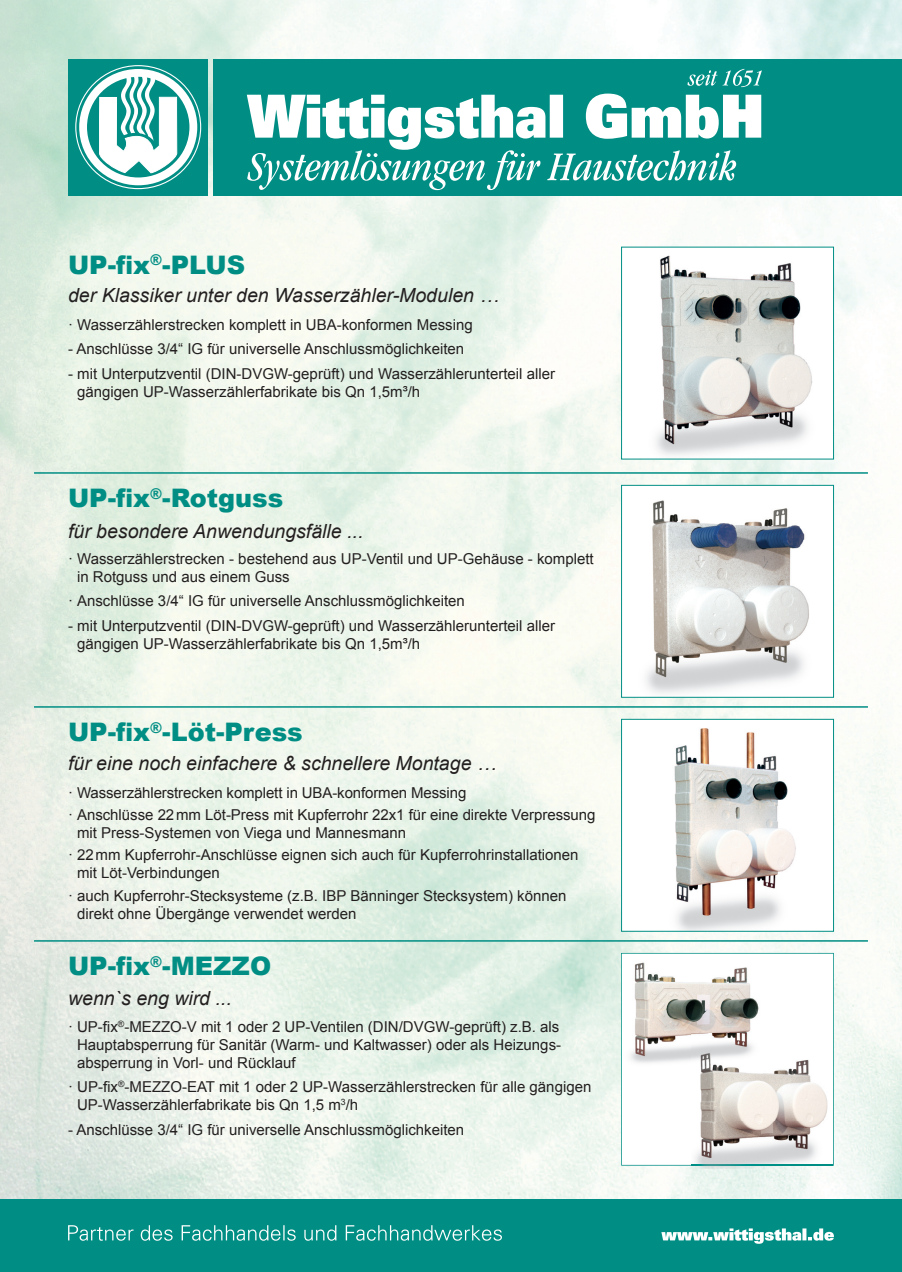
<style>
.page{position:relative;width:902px;height:1272px;background:#fff}
.page>*{position:absolute;margin:0;border:0;box-sizing:border-box;transform-origin:0 0}
.t1{font:900 25.5px "Arial";color:#008e84}
.t2{font:italic 19.5px "Arial";color:#231f20}
.t3{font:15px/18px "Arial";color:#231f20}
</style>
<div class="page">
<img style="left:0;top:0;width:901px;height:1199px">
<div style="left:0;top:1199px;width:901px;height:72px;background:#008e84"></div>
<svg style="left:68px;top:1225px;width:765px;height:18px"></svg>
<div style="left:213px;top:60px;width:688px;height:136px;background:#008e84"></div>
<svg style="left:68px;top:60px;width:140px;height:136px;fill:#008e84"></svg>
<div style="left:79px;top:69px;width:118px;height:116px;border:8px solid #fff;border-radius:50%"></div>
<svg style="left:99px;top:73px;width:78px;height:100px"></svg>
<svg style="left:247px;top:94px;width:514px;height:96px"></svg>
<svg style="left:687px;top:69px;width:74px;height:18px"></svg>
<div style="left:621px;top:247px;width:212px;height:212px;background:#fff"></div>
<img style="left:656px;top:255px;width:157px;height:201px">
<div style="left:621px;top:719px;width:212px;height:212px;background:#fff"></div>
<img style="left:674px;top:728px;width:122px;height:201px">
<div style="left:621px;top:719px;width:212px;height:212px;border:1px solid #008e84"></div>
<img style="left:623px;top:489px;width:208px;height:206px">
<div style="left:621px;top:485px;width:212px;height:212px;border:1px solid #008e84"></div>
<svg style="left:621px;top:952px;width:212px;height:213px"></svg>
<img style="left:691px;top:1033px;width:141px;height:135px">
<img style="left:691px;top:1033px;width:71px;height:40px">
<img style="left:691px;top:1164px;width:141px;height:1px">
<hr style="left:34px;top:472px;width:833px;height:1px;background:#008e84">
<hr style="left:34px;top:706px;width:833px;height:1px;background:#008e84">
<hr style="left:34px;top:940px;width:833px;height:1px;background:#008e84">
<h1 class="t1" style="left:68px;top:246px;width:178px">UP-fix<sup>®</sup>-PLUS</h1>
<h2 class="t2" style="left:68px;top:282px;width:432px">der Klassiker unter den Wasserzähler-Modulen …</h2>
<p class="t3" style="left:68px;top:316px;width:406px">· Wasserzählerstrecken komplett in UBA-konformen Messing</p>
<p class="t3" style="left:68px;top:340px;width:397px">- Anschlüsse 3/4“ IG für universelle Anschlussmöglichkeiten</p>
<p class="t3" style="left:77px;top:364px;width:479px;text-indent:-9px">- mit Unterputzventil (DIN-DVGW-geprüft) und Wasserzählerunterteil aller gängigen UP-Wasserzählerfabrikate bis Qn 1,5m³/h</p>
<h1 class="t1" style="left:68px;top:480px;width:217px">UP-fix<sup>®</sup>-Rotguss</h1>
<h2 class="t2" style="left:68px;top:518px;width:297px">für besondere Anwendungsfälle ...</h2>
<p class="t3" style="left:77px;top:550px;width:518px;text-indent:-9px">· Wasserzählerstrecken - bestehend aus UP-Ventil und UP-Gehäuse - komplett in Rotguss und aus einem Guss</p>
<p class="t3" style="left:68px;top:592px;width:398px">· Anschlüsse 3/4“ IG für universelle Anschlussmöglichkeiten</p>
<p class="t3" style="left:77px;top:616px;width:479px;text-indent:-9px">- mit Unterputzventil (DIN-DVGW-geprüft) und Wasserzählerunterteil aller gängigen UP-Wasserzählerfabrikate bis Qn 1,5m³/h</p>
<h1 class="t1" style="left:68px;top:713px;width:236px">UP-fix<sup>®</sup>-Löt-Press</h1>
<h2 class="t2" style="left:68px;top:750px;width:430px">für eine noch einfachere &amp; schnellere Montage …</h2>
<p class="t3" style="left:68px;top:781px;width:529px;line-height:22.2px">· Wasserzählerstrecken komplett in UBA-konformen Messing<br>· Anschlüsse 22 mm Löt-Press mit Kupferrohr 22x1 für eine direkte Verpressung</p>
<p class="t3" style="left:68px;top:822px;width:512px;line-height:22.2px;text-indent:9px">mit Press-Systemen von Viega und Mannesmann<br>· 22 mm Kupferrohr-Anschlüsse eignen sich auch für Kupferrohrinstallationen</p>
<p class="t3" style="left:68px;top:862px;width:500px;line-height:22.2px;text-indent:9px">mit Löt-Verbindungen<br>· auch Kupferrohr-Stecksysteme (z.B. IBP Bänninger Stecksystem) können</p>
<p class="t3" style="left:77px;top:904px;width:281px">direkt ohne Übergänge verwendet werden</p>
<h1 class="t1" style="left:68px;top:947px;width:205px">UP-fix<sup>®</sup>-MEZZO</h1>
<h2 class="t2" style="left:68px;top:985px;width:165px">wenn`s eng wird ...</h2>
<p class="t3" style="left:77px;top:1017px;width:485px;text-align:justify;text-indent:-9px">· UP-fix<sup>®</sup>-MEZZO-V mit 1 oder 2 UP-Ventilen (DIN/DVGW-geprüft) z.B. als Hauptabsperrung für Sanitär (Warm- und Kalt wasser) oder als Heizungs&shy;absperrung in Vorl- und Rücklauf</p>
<p class="t3" style="left:77px;top:1078px;width:515px;text-indent:-9px">· UP-fix<sup>®</sup>-MEZZO-EAT mit 1 oder 2 UP-Wasserzählerstrecken für alle gängigen<br>UP-Wasserzählerfabrikate bis Qn 1,5 m<sup>3</sup>/h</p>
<p class="t3" style="left:68px;top:1120px;width:397px">- Anschlüsse 3/4“ IG für universelle Anschlussmöglichkeiten</p>
</div>
